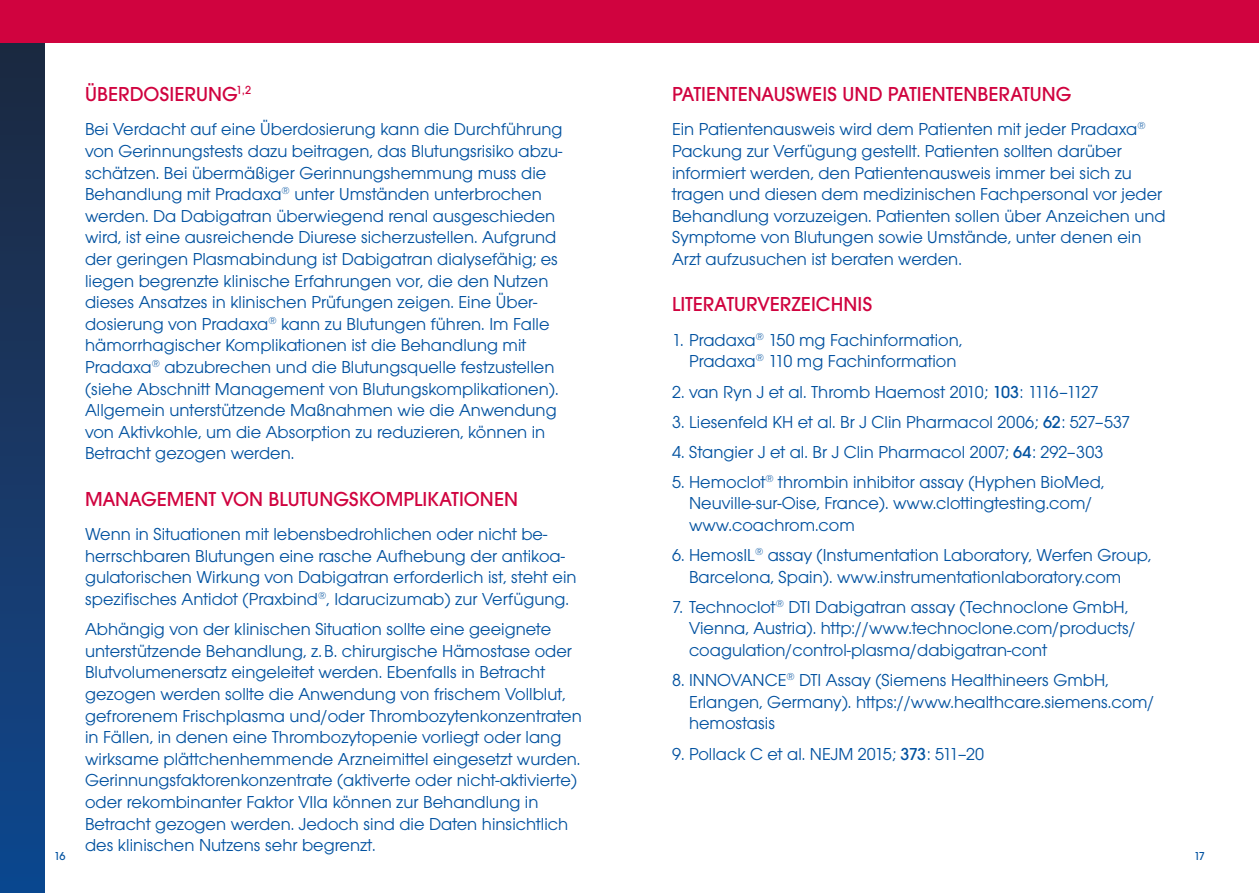
<style>
.page{position:relative;width:1259px;height:893px;background:#fff}
.page>*{position:absolute;margin:0;border:0;box-sizing:border-box;transform-origin:0 0}
.t1{font:500 21px "Avant Garde Gothic Itc T";color:#d0033f}
.t2{font:18px/21.6px "Avant Garde Gothic Itc T";color:#0252a0}
.t3{font:500 12px "Avant Garde Gothic Itc T";color:#0252a0}
.s1{font-weight:500}
</style>
<div class="page">
<div style="left:629px;top:0;width:630px;height:43px;background:#d0033f"></div>
<div style="left:0;top:0;width:45px;height:893px;background:linear-gradient(to bottom,#1f273a,#0f478e)"></div>
<div style="left:0;top:0;width:629px;height:43px;background:#d0033f"></div>
<p class="t1" style="left:85px;top:82px;width:168px">ÜBERDOSIERUNG<sup>1,2</sup></p>
<p class="t2" style="left:85px;top:118px;width:479px">Bei Verdacht auf eine Überdosierung kann die Durchführung von Gerinnungstests dazu beitragen, das Blutungsrisiko abzu&shy;schätzen. Bei übermäßiger Gerinnungshemmung muss die Behandlung mit Pradaxa<sup>®</sup> unter Umständen unterbrochen werden. Da Dabigatran überwiegend renal ausgeschieden wird, ist eine ausreichende Diurese sicherzustellen. Aufgrund der geringen Plasmabindung ist Dabigatran dialysefähig; es liegen begrenzte klinische Erfahrungen vor, die den Nutzen dieses Ansatzes in klinischen Prüfungen zeigen. Eine Über&shy;dosierung von Pradaxa<sup>®</sup> kann zu Blutungen führen. Im Falle hämorrhagischer Komplikationen ist die Behandlung mit Pradaxa<sup>®</sup> abzubrechen und die Blutungsquelle festzustellen (siehe Abschnitt Management von Blutungskomplikationen).<br>Allgemein unterstützende Maßnahmen wie die Anwendung von Aktivkohle, um die Absorption zu reduzieren, können in Betracht gezogen werden.</p>
<p class="t1" style="left:85px;top:487px;width:434px">MANAGEMENT VON BLUTUNGSKOMPLIKATIONEN</p>
<p class="t2" style="left:85px;top:523px;width:493px">Wenn in Situationen mit lebensbedrohlichen oder nicht be&shy;herrschbaren Blutungen eine rasche Aufhebung der antikoa&shy;gulatorischen Wirkung von Dabigatran erforderlich ist, steht ein spezifisches Antidot (Praxbind<sup>®</sup>, Idarucizumab) zur Verfügung.</p>
<p class="t2" style="left:85px;top:618px;width:498px">Abhängig von der klinischen Situation sollte eine geeignete unterstützende Behandlung, z.B. chirurgische Hämostase oder Blutvolumenersatz eingeleitet werden. Ebenfalls in Betracht gezogen werden sollte die Anwendung von frischem Vollblut, gefrorenem Frischplasma und/oder Thrombozytenkonzentraten in Fällen, in denen eine Thrombozytopenie vorliegt oder lang wirksame plättchenhemmende Arzneimittel eingesetzt wurden.<br>Gerinnungsfaktorenkonzentrate (aktiverte oder nicht-aktivierte) oder rekombinanter Faktor VIIa können zur Behandlung in Betracht gezogen werden. Jedoch sind die Daten hinsichtlich des klinischen Nutzens sehr begrenzt.</p>
<p class="t1" style="left:672px;top:82px;width:401px">PATIENTENAUSWEIS UND PATIENTENBERATUNG</p>
<p class="t2" style="left:672px;top:118px;width:495px">Ein Patientenausweis wird dem Patienten mit jeder Pradaxa<sup>® </sup>Packung zur Verfügung gestellt. Patienten sollten darüber informiert werden, den Patientenausweis immer bei sich zu tragen und diesen dem medizinischen Fachpersonal vor jeder Behandlung vorzuzeigen. Patienten sollen über Anzeichen und Symptome von Blutungen sowie Umstände, unter denen ein Arzt aufzusuchen ist beraten werden.</p>
<p class="t1" style="left:672px;top:292px;width:202px">LITERATURVERZEICHNIS</p>
<p class="t2" style="left:689px;top:329px;width:275px;text-indent:-17px">1. Pradaxa<sup>®</sup> 150 mg Fachinformation,<br>Pradaxa<sup>®</sup> 110 mg Fachinformation</p>
<p class="t2" style="left:672px;top:380px;width:428px">2. van Ryn J et al. Thromb Haemost 2010; <span class="s1">103</span>: 1116–1127</p>
<p class="t2" style="left:672px;top:411px;width:460px">3. Liesenfeld KH et al. Br J Clin Pharmacol 2006; <span class="s1">62</span>: 527–537</p>
<p class="t2" style="left:672px;top:441px;width:433px">4. Stangier J et al. Br J Clin Pharmacol 2007; <span class="s1">64</span>: 292–303</p>
<p class="t2" style="left:689px;top:471px;width:417px;text-indent:-17px">5. Hemoclot<sup>®</sup> thrombin inhibitor assay (Hyphen BioMed,<br>Neuville-sur-Oise, France). www.clottingtesting.com/ www.coachrom.com</p>
<p class="t2" style="left:689px;top:544px;width:464px;text-indent:-17px">6. HemosIL<sup>®</sup> assay (Instumentation Laboratory, Werfen Group,<br>Barcelona, Spain). www.instrumentationlaboratory.com</p>
<p class="t2" style="left:689px;top:596px;width:448px;text-indent:-17px">7. Technoclot<sup>®</sup> DTI Dabigatran assay (Technoclone GmbH,<br>Vienna, Austria). http://www.technoclone.com/products/ coagulation/control-plasma/dabigatran-cont</p>
<p class="t2" style="left:689px;top:669px;width:467px;text-indent:-17px">8. INNOVANCE<sup>®</sup> DTI Assay (Siemens Healthineers GmbH,<br>Erlangen, Germany). https://www.healthcare.siemens.com/ hemostasis</p>
<p class="t2" style="left:672px;top:742px;width:314px">9. Pollack C et al. NEJM 2015; <span class="s1">373</span>: 511–20</p>
<p class="t3" style="left:54px;top:849px;width:13px">16</p>
<p class="t3" style="left:1194px;top:849px;width:12px">17</p>
</div>
